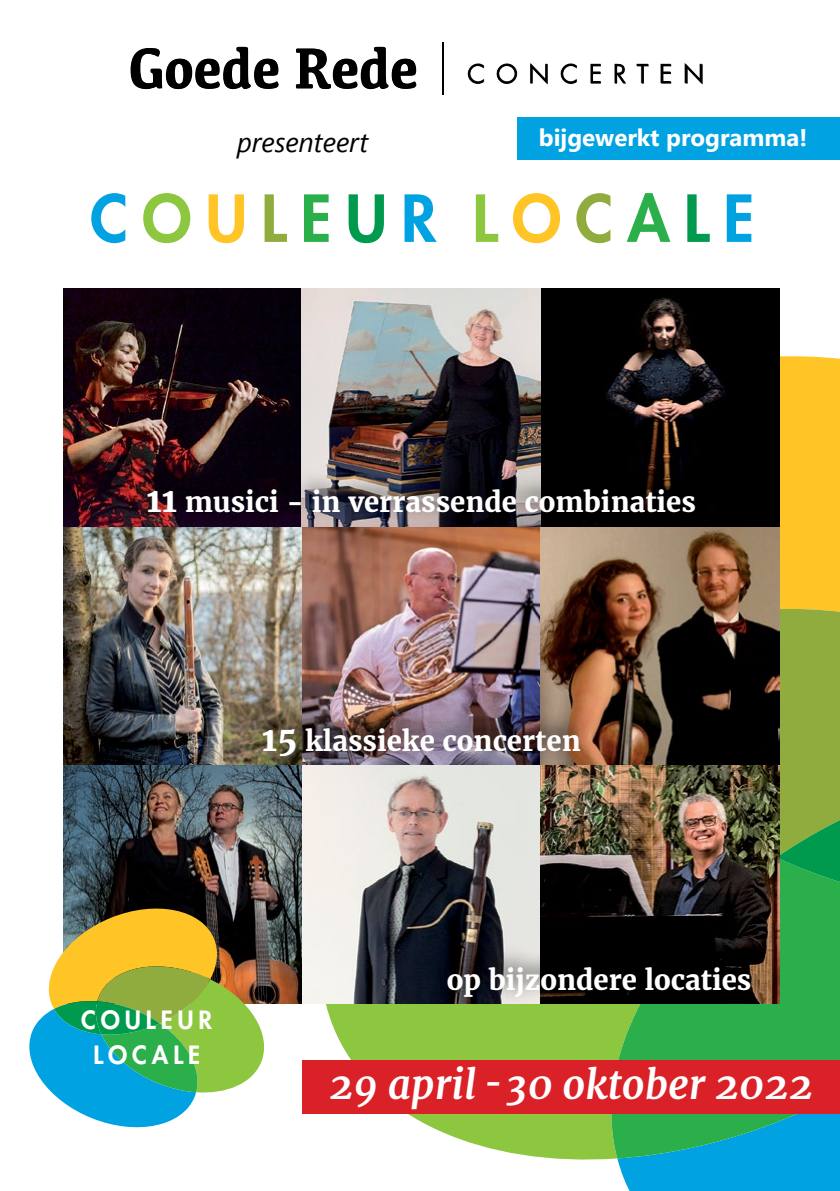
<style>
.page{position:relative;width:840px;height:1191px;background:#fff}
.page>*{position:absolute;margin:0;border:0;box-sizing:border-box;transform-origin:0 0}
.t1{font:700 59.4px "Kefa";color:#000;scale:.91 1}
.t2{font:italic 700 40.2px "Merriweather";color:#fff}
.t3{font:italic 27.8px "Segoe UI";color:#000}
.t4{font:700 27.6px "Merriweather";color:#fff}
.t5{font:25.4px "Futura Std";letter-spacing:.41em;color:#000}
.t6{font:800 24.6px/35.2px "Futura Std";letter-spacing:.2em;color:#fff;text-align:center}
.t7{font:700 24px "Segoe UI";color:#fff}
.s1{font-size:33px}
</style>
<div class="page">
<svg style="left:302px;top:1004px;width:315px;height:156px;fill:#8dc63f"></svg>
<svg style="left:779px;top:317px;width:60px;height:253px;background:#f3c444"></svg>
<svg style="left:779px;top:570px;width:60px;height:191px;background:#a4ad38"></svg>
<div style="left:617px;top:1158px;width:222px;height:33px;background:#00a2e2"></div>
<svg style="left:590px;top:911px;width:249px;height:247px;background:#30ad61"></svg>
<svg style="left:779px;top:761px;width:60px;height:150px;background:#56a645"></svg>
<svg style="left:130px;top:47px;width:148px;height:42px"></svg>
<svg style="left:296px;top:47px;width:119px;height:42px"></svg>
<svg style="left:467px;top:64px;width:16px;height:20px"></svg>
<svg style="left:496px;top:64px;width:20px;height:20px"></svg>
<svg style="left:530px;top:64px;width:17px;height:20px"></svg>
<svg style="left:560px;top:64px;width:16px;height:20px"></svg>
<svg style="left:590px;top:64px;width:10px;height:20px"></svg>
<svg style="left:614px;top:64px;width:11px;height:20px"></svg>
<svg style="left:637px;top:64px;width:11px;height:20px"></svg>
<svg style="left:661px;top:64px;width:9px;height:20px"></svg>
<svg style="left:685px;top:64px;width:17px;height:20px"></svg>
<hr style="left:442px;top:42px;width:1px;height:52px;background:#000">
<div style="left:302px;top:1059px;width:537px;height:54px;background:#da2128"></div>
<img style="left:63px;top:288px;width:716px;height:716px">
<div style="left:127px;top:466px;width:579px;height:56px;background:#000;opacity:.75"></div>
<div style="left:242px;top:704px;width:348px;height:62px;background:#000;opacity:.75"></div>
<div style="left:425px;top:943px;width:336px;height:63px;background:#000;opacity:.75"></div>
<svg style="left:29px;top:908px;width:235px;height:219px"></svg>
<svg style="left:91px;top:193px;width:34px;height:50px"></svg>
<svg style="left:143px;top:193px;width:47px;height:50px"></svg>
<svg style="left:208px;top:194px;width:36px;height:49px"></svg>
<svg style="left:264px;top:194px;width:23px;height:48px"></svg>
<svg style="left:304px;top:194px;width:24px;height:48px"></svg>
<svg style="left:348px;top:194px;width:36px;height:49px"></svg>
<svg style="left:404px;top:194px;width:32px;height:48px"></svg>
<svg style="left:475px;top:194px;width:23px;height:48px"></svg>
<svg style="left:513px;top:193px;width:46px;height:50px"></svg>
<svg style="left:576px;top:193px;width:34px;height:50px"></svg>
<svg style="left:626px;top:193px;width:44px;height:49px"></svg>
<svg style="left:687px;top:194px;width:22px;height:48px"></svg>
<svg style="left:726px;top:194px;width:25px;height:48px"></svg>
<div style="left:517px;top:118px;width:322px;height:42px;background:#00a2e2"></div>
<h1 class="t1" style="left:128px;top:33px;width:320px">Goede Rede</h1>
<p class="t3" style="left:237px;top:123px;width:133px">presenteert</p>
<p class="t5" style="left:467px;top:58px;width:238px">CONCERTEN</p>
<p class="t7" style="left:538px;top:121px;width:270px">bijgewerkt programma!</p>
<p class="t4" style="left:146px;top:485px;width:550px"><span class="s1">11</span> musici - in verrassende combinaties</p>
<p class="t4" style="left:262px;top:723px;width:320px"><span class="s1">15</span> klassieke concerten</p>
<p class="t6" style="left:81px;top:1002px;width:133px">COULEUR<br>LOCALE</p>
<p class="t4" style="left:446px;top:962px;width:306px">op bijzondere locaties</p>
<h2 class="t2" style="left:329px;top:1059px;width:485px">29 april -30 oktober 2022</h2>
</div>
